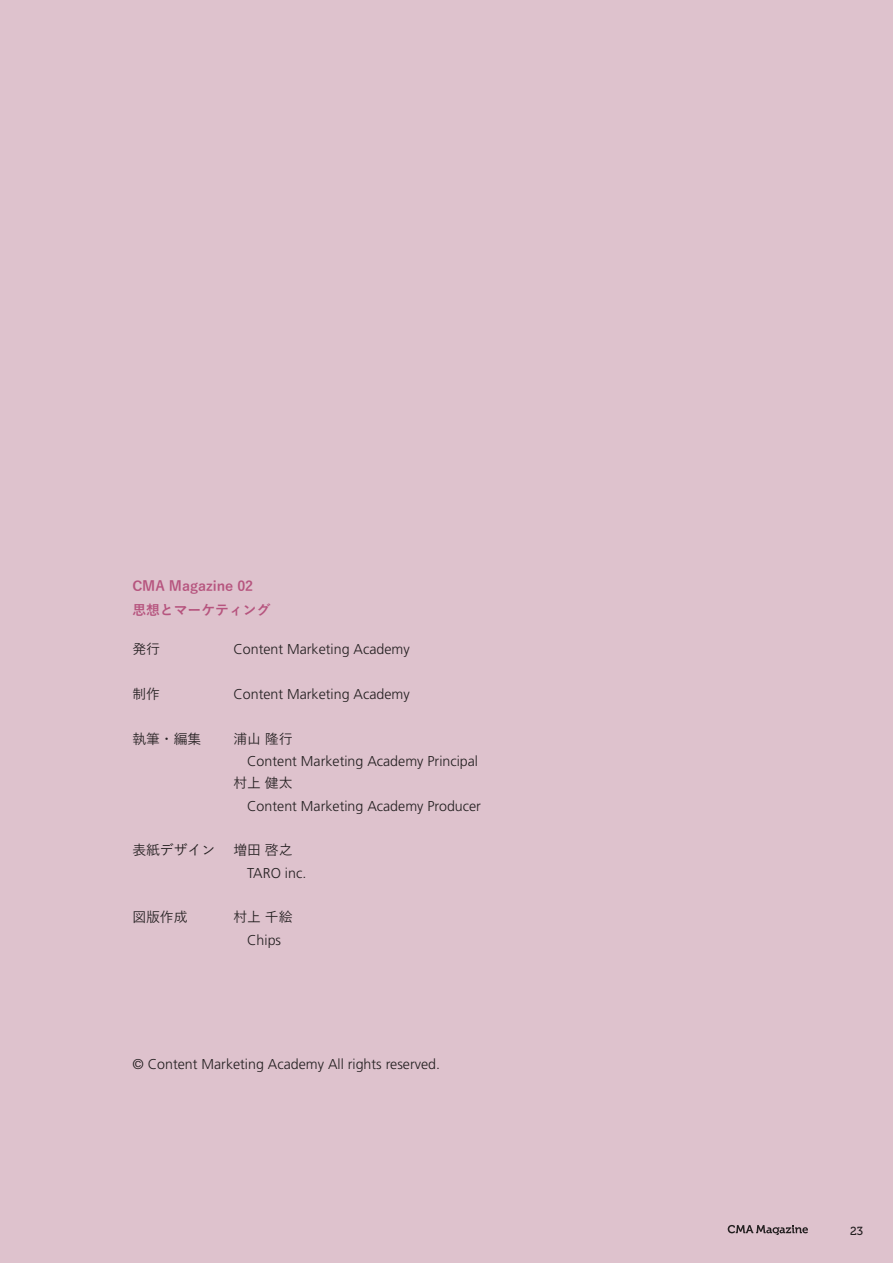
<style>
.page{position:relative;width:893px;height:1263px;background:#dec2cd}
.page>*{position:absolute;margin:0;border:0;box-sizing:border-box;transform-origin:0 0}
.t1{font:300 14.25px "Frutiger LT Pro";color:#231f20}
.t2{font:500 13.8px "Yu Gothic";color:#231f20}
.t3{font:700 13.8px/24.2px "Yu Gothic";color:#b6547e}
.t4{font:11.7px "Museo 500";color:#231f20}
</style>
<div class="page">
<svg style="left:728px;top:1225px;width:80px;height:10px"></svg>
<p class="t3" style="left:132px;top:574px;width:140px">CMA Magazine 02<br>思想とマーケティング</p>
<p class="t1" style="left:233px;top:641px;width:178px">Content Marketing Academy</p>
<p class="t1" style="left:233px;top:686px;width:178px">Content Marketing Academy</p>
<p class="t2" style="left:233px;top:726px;width:61px">浦山隆行</p>
<p class="t1" style="left:247px;top:753px;width:232px">Content Marketing Academy Principal</p>
<p class="t2" style="left:233px;top:770px;width:61px">村上健太</p>
<p class="t1" style="left:247px;top:797px;width:235px">Content Marketing Academy Producer</p>
<p class="t2" style="left:233px;top:837px;width:61px">増田啓之</p>
<p class="t1" style="left:247px;top:864px;width:61px">TARO inc.</p>
<p class="t2" style="left:233px;top:904px;width:61px">村上千絵</p>
<p class="t1" style="left:247px;top:931px;width:36px">Chips</p>
<p class="t2" style="left:132px;top:636px;width:29px">発行</p>
<p class="t2" style="left:132px;top:681px;width:29px">制作</p>
<p class="t2" style="left:132px;top:726px;width:71px">執筆・編集</p>
<p class="t2" style="left:132px;top:837px;width:84px">表紙デザイン</p>
<p class="t2" style="left:132px;top:904px;width:57px">図版作成</p>
<p class="t1" style="left:132px;top:1056px;width:309px">© Content Marketing Academy All rights reserved.</p>
<p class="t4" style="left:850px;top:1224px;width:15px">23</p>
</div>
